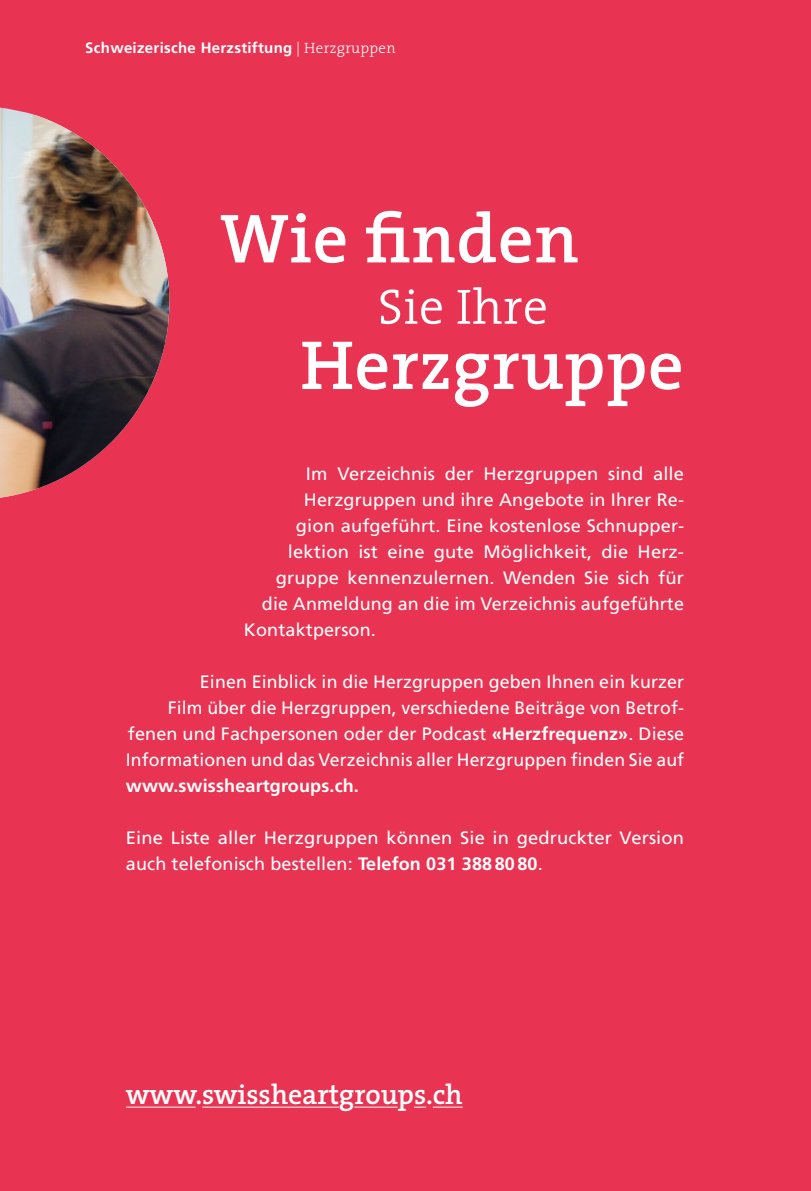
<style>
.page{position:relative;width:811px;height:1191px;background:#e93352}
.page>*{position:absolute;margin:0;border:0;box-sizing:border-box;transform-origin:0 0}
.t1{font:600 70px "The Serif";letter-spacing:.01em;color:#fff}
.t2{font:300 50px "The Serif";letter-spacing:.01em;color:#fff}
.t3{font:600 28px "The Serif";letter-spacing:-.005em;color:#fff}
.t4{font:18px/26px "Frutiger LT Std";letter-spacing:.01em;color:#fff;text-align:right}
.t5{font:700 18px "Frutiger LT Std";letter-spacing:.01em;color:#fff}
.t6{font:700 15px "Frutiger LT Std";letter-spacing:.02em;color:#fff}
.s1{font-family:"The Serif";font-weight:300}
.s2{font-weight:700}
</style>
<div class="page">
<img style="left:49px;top:120px;width:120px;height:364px">
<img style="left:0;top:107px;width:49px;height:391px">
<hr style="left:126px;top:1106px;width:70px;height:1px;background:#fff">
<hr style="left:202px;top:1106px;width:137px;height:1px;background:#fff">
<hr style="left:354px;top:1106px;width:43px;height:1px;background:#fff">
<svg style="left:414px;top:1106px;width:12px;height:1px"></svg>
<hr style="left:433px;top:1106px;width:30px;height:1px;background:#fff">
<p class="t6" style="left:85px;top:39px;width:312px">Schweizerische Herzstiftung <span class="s1">| Herzgruppen</span></p>
<h1 class="t1" style="left:220px;top:180px;width:360px">Wie finden</h1>
<h2 class="t2" style="left:378px;top:265px;width:172px">Sie Ihre</h2>
<h1 class="t1" style="left:300px;top:307px;width:385px">Herzgruppe</h1>
<p class="t4" style="left:306px;top:461px;width:380px">Im Verzeichnis der Herzgruppen sind alle</p>
<p class="t4" style="left:304px;top:487px;width:381px">Herzgruppen und ihre Angebote in Ihrer Re-</p>
<p class="t4" style="left:296px;top:513px;width:388px">gion aufgeführt. Eine kostenlose Schnupper-</p>
<p class="t4" style="left:288px;top:539px;width:398px">lektion ist eine gute Möglichkeit, die Herz-</p>
<p class="t4" style="left:276px;top:565px;width:410px">gruppe kennenzulernen. Wenden Sie sich für</p>
<p class="t4" style="left:262px;top:591px;width:423px">die Anmeldung an die im Verzeichnis aufgeführte</p>
<p class="t4" style="left:244px;top:617px;width:133px">Kontaktperson.</p>
<p class="t4" style="left:126px;top:669px;width:560px">Einen Einblick in die Herzgruppen geben Ihnen ein kurzer<br>Film über die Herzgruppen, verschiedene Beiträge von Betrof&shy;fenen und Fachpersonen oder der Podcast <span class="s2">«Herzfrequenz»</span>. Diese Informationen und das Verzeichnis aller Herzgruppen finden Sie auf</p>
<p class="t5" style="left:126px;top:775px;width:234px">www.swissheartgroups.ch.</p>
<p class="t4" style="left:126px;top:825px;width:560px;text-align:left">Eine Liste aller Herzgruppen können Sie in gedruckter Version auch telefonisch bestellen: <span class="s2">Telefon 031 388 80 80</span>.</p>
<h3 class="t3" style="left:126px;top:1071px;width:338px">www.swissheartgroups.ch</h3>
</div>
